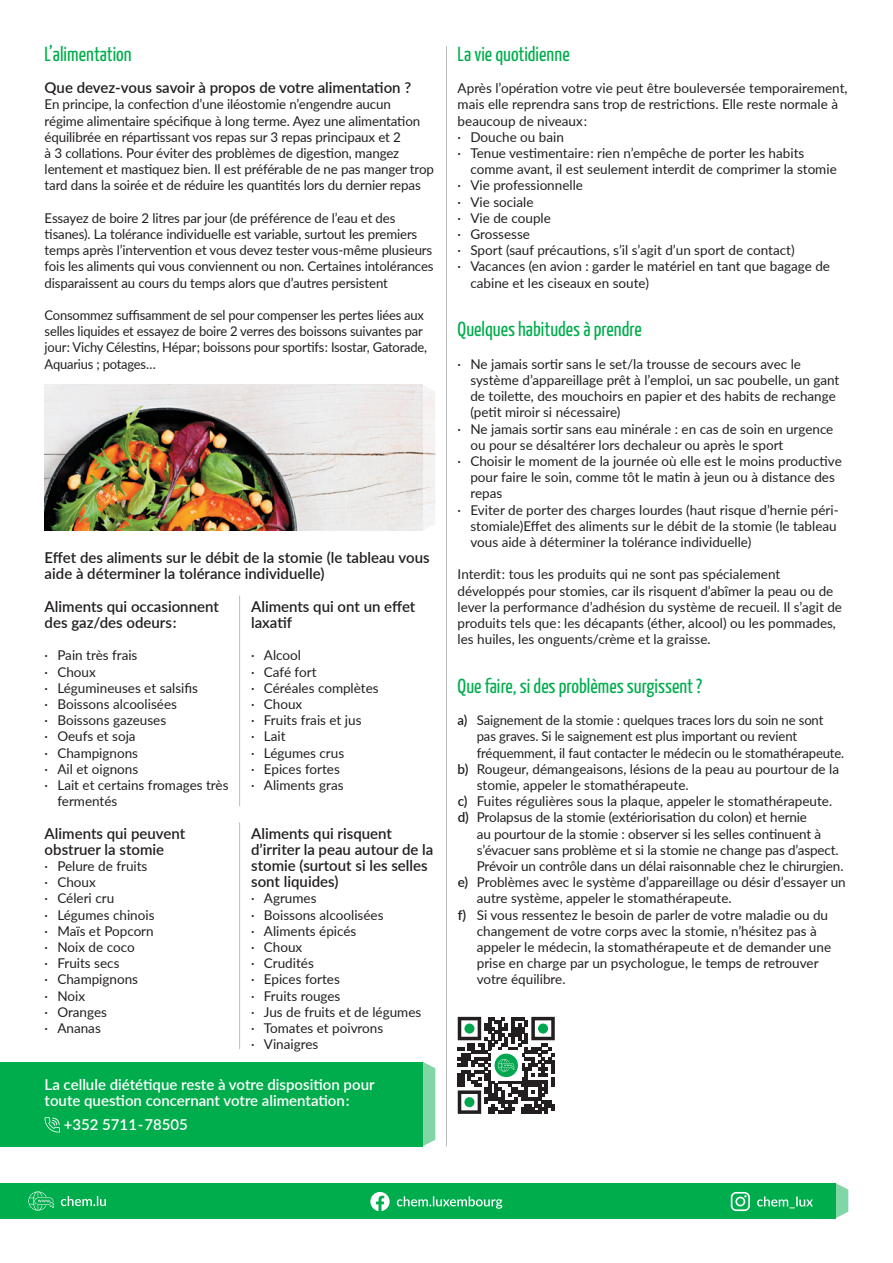
<style>
.page{position:relative;width:893px;height:1263px;background:#fff}
.page>*{position:absolute;margin:0;border:0;box-sizing:border-box;transform-origin:0 0}
.t1{font:20.25px "Yanone Kaffeesatz";color:#00ad4c}
.t2{font:600 15px/16.2px "Lato";color:#231f20}
.t3{font:600 15px/16.2px "Lato";color:#fff}
.t4{font:13.5px/16.2px "Lato";color:#231f20}
.t5{font:13.5px/16.2px "Lato";color:#231f20;scale:.96 1}
.s1{font-weight:600}
</style>
<div class="page">
<hr style="left:446px;top:46px;width:1px;height:1100px;background:#bcbdc0">
<hr style="left:239px;top:595px;width:1px;height:211px;background:#bcbdc0">
<hr style="left:239px;top:822px;width:1px;height:227px;background:#bcbdc0">
<img style="left:45px;top:385px;width:390px;height:146px">
<div style="left:0;top:1061px;width:422px;height:85px;background:#00ad4c"></div>
<svg style="left:45px;top:1117px;width:15px;height:15px"></svg>
<svg style="left:458px;top:1017px;width:97px;height:97px"></svg>
<div style="left:0;top:1183px;width:835px;height:35px;background:#00ad4c"></div>
<svg style="left:61px;top:1196px;width:45px;height:10px"></svg>
<svg style="left:397px;top:1196px;width:105px;height:13px"></svg>
<svg style="left:757px;top:1196px;width:56px;height:12px"></svg>
<svg style="left:731px;top:1192px;width:19px;height:19px"></svg>
<svg style="left:835px;top:1183px;width:13px;height:35px"></svg>
<svg style="left:28px;top:1191px;width:26px;height:19px"></svg>
<svg style="left:370px;top:1192px;width:20px;height:19px"></svg>
<svg style="left:422px;top:1061px;width:13px;height:85px"></svg>
<h1 class="t1" style="left:45px;top:39px;width:89px">L’alimentation</h1>
<p class="t2" style="left:45px;top:79px;width:368px">Que devez-vous savoir à propos de votre alimentation ?</p>
<p class="t4" style="left:45px;top:96px;width:391px">En principe, la confection d’une iléostomie n’engendre aucun<br>régime alimentaire spécifique à long terme. Ayez une alimentation équilibrée en répartissant vos repas sur 3 repas principaux et 2<br>à 3 collations. Pour éviter des problèmes de digestion, mangez lentement et mastiquez bien. Il est préférable de ne pas manger trop tard dans la soirée et de réduire les quantités lors du dernier repas</p>
<p class="t4" style="left:45px;top:209px;width:390px">Essayez de boire 2 litres par jour (de préférence de l’eau et des tisanes). La tolérance individuelle est variable, surtout les premiers temps après l’intervention et vous devez tester vous-même plusieurs fois les aliments qui vous conviennent ou non. Certaines intolérances disparaissent au cours du temps alors que d’autres persistent</p>
<p class="t5" style="left:45px;top:306px;width:400px">Consommez suffisamment de sel pour compenser les pertes liées aux selles liquides et essayez de boire 2 verres des boissons suivantes par jour : Vichy Célestins, Hépar ; boissons pour sportifs : Isostar, Gatorade, Aquarius ; potages…</p>
<p class="t2" style="left:45px;top:549px;width:386px">Effet des aliments sur le débit de la stomie (le tableau vous aide à déterminer la tolérance individuelle)</p>
<p class="t2" style="left:45px;top:597px;width:176px">Aliments qui occasionnent des gaz/des odeurs :</p>
<p class="t4" style="left:45px;top:647px;width:94px">· Pain très frais</p>
<p class="t4" style="left:45px;top:663px;width:53px">· Choux</p>
<p class="t4" style="left:45px;top:679px;width:155px">· Légumineuses et salsifis</p>
<p class="t4" style="left:45px;top:695px;width:134px">· Boissons alcoolisées</p>
<p class="t4" style="left:45px;top:711px;width:123px">· Boissons gazeuses</p>
<p class="t4" style="left:45px;top:728px;width:92px">· Oeufs et soja</p>
<p class="t4" style="left:45px;top:744px;width:95px">· Champignons</p>
<p class="t4" style="left:45px;top:760px;width:95px">· Ail et oignons</p>
<p class="t4" style="left:45px;top:776px;width:185px">· Lait et certains fromages très</p>
<p class="t4" style="left:57px;top:792px;width:62px">fermentés</p>
<p class="t2" style="left:45px;top:824px;width:142px">Aliments qui peuvent obstruer la stomie</p>
<p class="t4" style="left:45px;top:857px;width:111px">· Pelure de fruits<br>· Choux<br>· Céleri cru<br>· Légumes chinois · Maïs et Popcorn · Noix de coco<br>· Fruits secs<br>· Champignons<br>· Noix<br>· Oranges<br>· Ananas</p>
<p class="t2" style="left:251px;top:597px;width:166px">Aliments qui ont un effet laxatif</p>
<p class="t4" style="left:251px;top:647px;width:129px">· Alcool<br>· Café fort<br>· Céréales complètes · Choux<br>· Fruits frais et jus<br>· Lait<br>· Légumes crus<br>· Epices fortes<br>· Aliments gras</p>
<p class="t2" style="left:251px;top:824px;width:184px">Aliments qui risquent d’irriter la peau autour de la stomie (surtout si les selles sont liquides)</p>
<p class="t4" style="left:251px;top:890px;width:172px">· Agrumes<br>· Boissons alcoolisées<br>· Aliments épicés<br>· Choux<br>· Crudités<br>· Epices fortes<br>· Fruits rouges<br>· Jus de fruits et de légumes · Tomates et poivrons<br>· Vinaigres</p>
<p class="t3" style="left:45px;top:1075px;width:331px">La cellule diététique reste à votre disposition pour toute question concernant votre alimentation :</p>
<p class="t3" style="left:64px;top:1116px;width:126px">+352 5711 - 78505</p>
<h1 class="t1" style="left:458px;top:39px;width:114px">La vie quotidienne</h1>
<p class="t4" style="left:458px;top:80px;width:391px">Après l’opération votre vie peut être bouleversée temporairement, mais elle reprendra sans trop de restrictions. Elle reste normale à beaucoup de niveaux :<br>· Douche ou bain<br>· Tenue vestimentaire : rien n’empêche de porter les habits</p>
<p class="t4" style="left:470px;top:161px;width:368px">comme avant, il est seulement interdit de comprimer la stomie</p>
<p class="t4" style="left:458px;top:177px;width:127px">· Vie professionnelle</p>
<p class="t4" style="left:458px;top:193px;width:77px">· Vie sociale</p>
<p class="t4" style="left:458px;top:209px;width:95px">· Vie de couple</p>
<p class="t4" style="left:458px;top:225px;width:74px">· Grossesse</p>
<p class="t4" style="left:458px;top:242px;width:338px">· Sport (sauf précautions, s’il s’agit d’un sport de contact)</p>
<p class="t4" style="left:458px;top:258px;width:374px">· Vacances (en avion : garder le matériel en tant que bagage de</p>
<p class="t4" style="left:470px;top:274px;width:180px">cabine et les ciseaux en soute)</p>
<h1 class="t1" style="left:458px;top:315px;width:186px">Quelques habitudes à prendre</h1>
<p class="t4" style="left:458px;top:355px;width:345px">· Ne jamais sortir sans le set/la trousse de secours avec le</p>
<p class="t4" style="left:470px;top:371px;width:370px">système d’appareillage prêt à l’emploi, un sac poubelle, un gant</p>
<p class="t4" style="left:470px;top:387px;width:367px">de toilette, des mouchoirs en papier et des habits de rechange</p>
<p class="t4" style="left:470px;top:404px;width:152px">(petit miroir si nécessaire)</p>
<p class="t4" style="left:458px;top:420px;width:377px">· Ne jamais sortir sans eau minérale : en cas de soin en urgence</p>
<p class="t4" style="left:470px;top:436px;width:314px">ou pour se désaltérer lors dechaleur ou après le sport</p>
<p class="t4" style="left:458px;top:452px;width:386px">· Choisir le moment de la journée où elle est le moins productive</p>
<p class="t4" style="left:470px;top:468px;width:366px">pour faire le soin, comme tôt le matin à jeun ou à distance des</p>
<p class="t4" style="left:470px;top:485px;width:33px">repas</p>
<p class="t4" style="left:458px;top:501px;width:383px">· Eviter de porter des charges lourdes (haut risque d’hernie péri-</p>
<p class="t4" style="left:470px;top:517px;width:368px">stomiale)Effet des aliments sur le débit de la stomie (le tableau</p>
<p class="t4" style="left:470px;top:533px;width:282px">vous aide à déterminer la tolérance individuelle)</p>
<p class="t4" style="left:458px;top:566px;width:386px">Interdit : tous les produits qui ne sont pas spécialement développés pour stomies, car ils risquent d’abîmer la peau ou de lever la performance d’adhésion du système de recueil. Il s’agit de produits tels que : les décapants (éther, alcool) ou les pommades, les huiles, les onguents/crème et la graisse.</p>
<h1 class="t1" style="left:458px;top:671px;width:246px">Que faire, si des problèmes surgissent ?</h1>
<p class="t4" style="left:458px;top:711px;width:367px"><span class="s1">a)</span> Saignement de la stomie : quelques traces lors du soin ne sont</p>
<p class="t4" style="left:477px;top:728px;width:322px">pas graves. Si le saignement est plus important ou revient</p>
<p class="t4" style="left:477px;top:744px;width:369px">fréquemment, il faut contacter le médecin ou le stomathérapeute.</p>
<p class="t4" style="left:458px;top:760px;width:383px"><span class="s1">b)</span> Rougeur, démangeaisons, lésions de la peau au pourtour de la</p>
<p class="t4" style="left:477px;top:776px;width:213px">stomie, appeler le stomathérapeute.</p>
<p class="t4" style="left:458px;top:792px;width:376px"><span class="s1">c)</span> Fuites régulières sous la plaque, appeler le stomathérapeute.</p>
<p class="t4" style="left:458px;top:809px;width:351px"><span class="s1">d)</span> Prolapsus de la stomie (extériorisation du colon) et hernie</p>
<p class="t4" style="left:477px;top:825px;width:346px">au pourtour de la stomie : observer si les selles continuent à</p>
<p class="t4" style="left:477px;top:841px;width:364px">s’évacuer sans problème et si la stomie ne change pas d’aspect.</p>
<p class="t4" style="left:477px;top:857px;width:368px">Prévoir un contrôle dans un délai raisonnable chez le chirurgien.</p>
<p class="t4" style="left:458px;top:873px;width:390px"><span class="s1">e)</span> Problèmes avec le système d’appareillage ou désir d’essayer un</p>
<p class="t4" style="left:477px;top:890px;width:256px">autre système, appeler le stomathérapeute.</p>
<p class="t4" style="left:458px;top:906px;width:372px"><span class="s1">f)</span> Si vous ressentez le besoin de parler de votre maladie ou du</p>
<p class="t4" style="left:477px;top:922px;width:341px">changement de votre corps avec la stomie, n’hésitez pas à</p>
<p class="t4" style="left:477px;top:938px;width:356px">appeler le médecin, la stomathérapeute et de demander une</p>
<p class="t4" style="left:477px;top:954px;width:343px">prise en charge par un psychologue, le temps de retrouver</p>
<p class="t4" style="left:477px;top:971px;width:90px">votre équilibre.</p>
</div>
